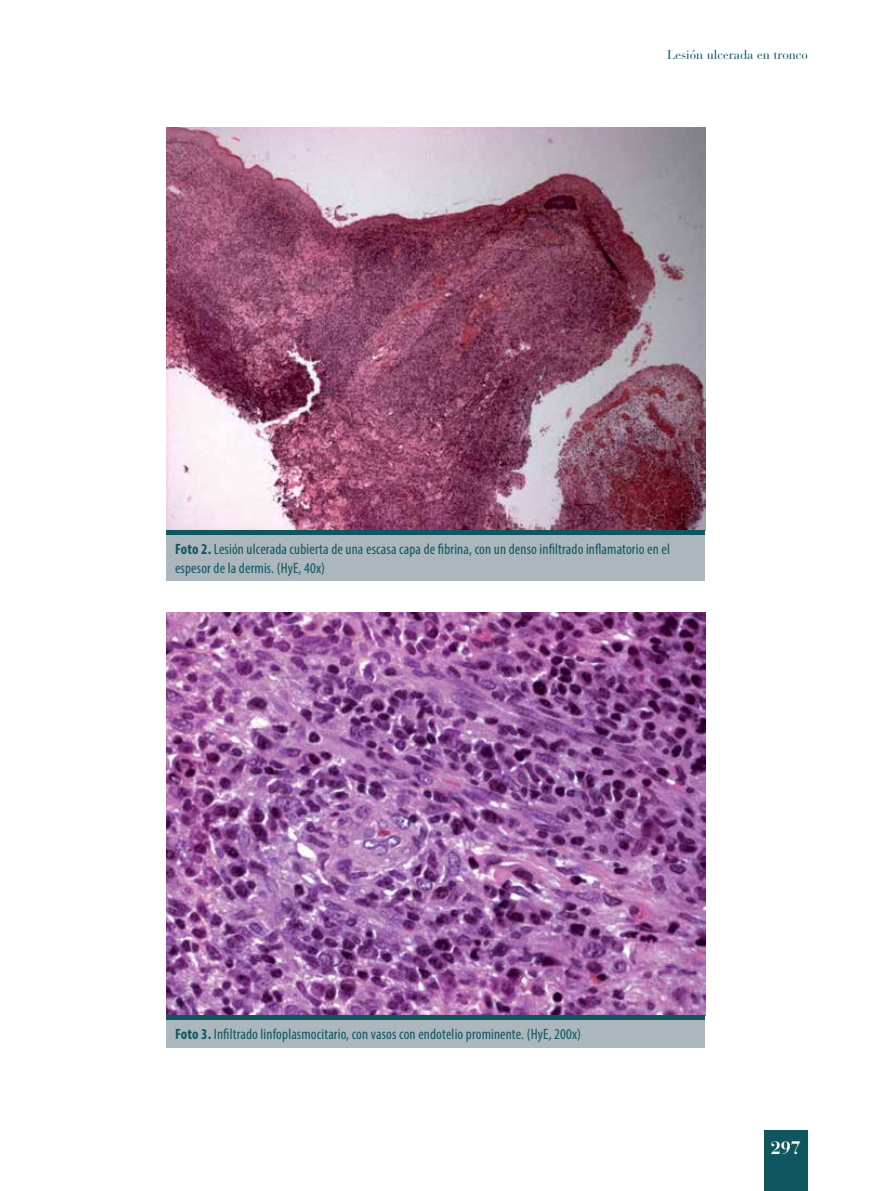
<style>
.page{position:relative;width:893px;height:1191px;background:#fff}
.page>*{position:absolute;margin:0;border:0;box-sizing:border-box;transform-origin:0 0}
.t1{font:700 18px "Bauer Bodoni";color:#fff}
.t2{font:condensed 15px/18.8px "Myriad Pro";letter-spacing:.01em;color:#10565f}
.t3{font:12.75px "Bauer Bodoni";color:#10565f}
.s1{font-weight:700}
</style>
<div class="page">
<div style="left:764px;top:1130px;width:44px;height:61px;background:#10565f"></div>
<img style="left:167px;top:612px;width:538px;height:403px">
<img style="left:167px;top:128px;width:538px;height:402px">
<div style="left:167px;top:534px;width:538px;height:47px;background:#abb7bc"></div>
<hr style="left:167px;top:530px;width:538px;height:4px;background:#10565f">
<div style="left:167px;top:1018px;width:538px;height:29px;background:#abb7bc"></div>
<hr style="left:167px;top:1015px;width:538px;height:4px;background:#10565f">
<p class="t3" style="left:667px;top:47px;width:142px">Lesión ulcerada en tronco</p>
<p class="t2" style="left:175px;top:539px;width:496px"><span class="s1">Foto 2.</span> Lesión ulcerada cubierta de una escasa capa de fibrina, con un denso infiltrado inflamatorio en el espesor de la dermis. (HyE, 40x)</p>
<p class="t2" style="left:175px;top:1024px;width:407px"><span class="s1">Foto 3.</span> Infiltrado linfoplasmocitario, con vasos con endotelio prominente. (HyE, 200x)</p>
<p class="t1" style="left:771px;top:1136px;width:32px">297</p>
</div>
